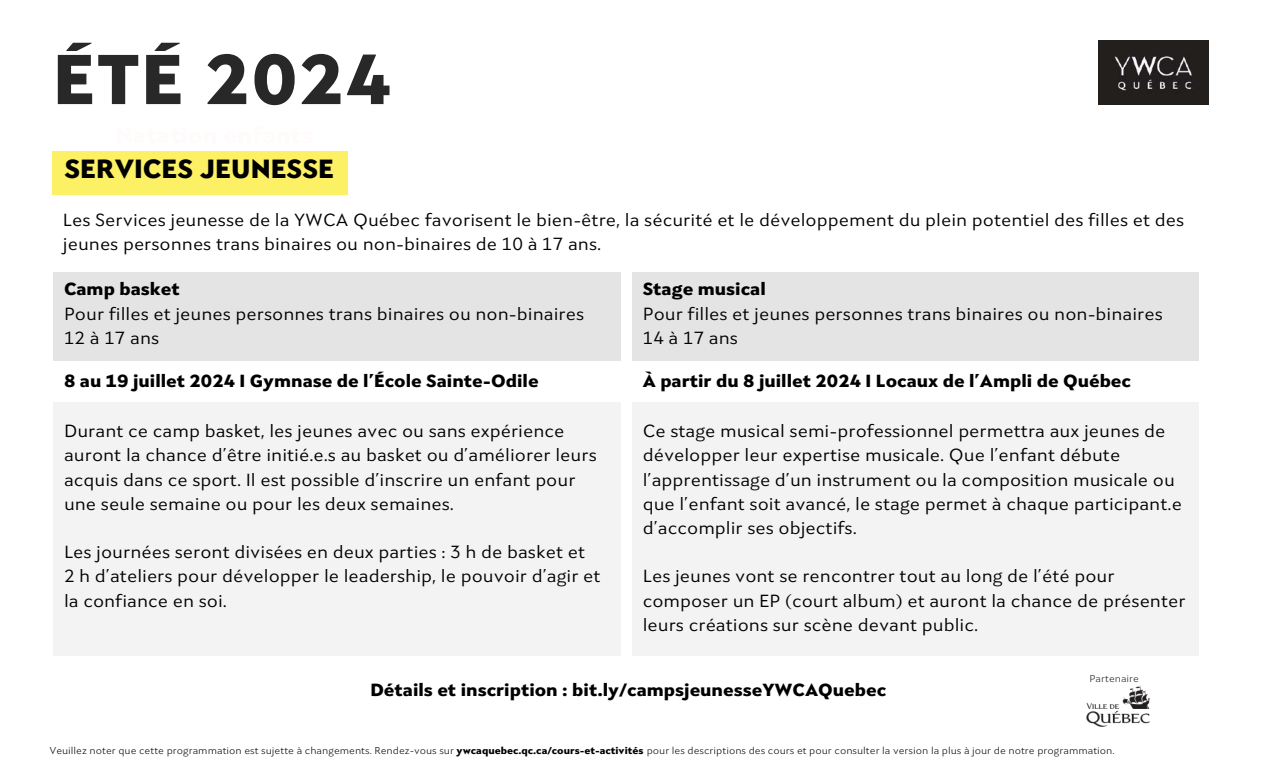
<style>
.page{position:relative;width:1262px;height:765px;background:#fff}
.page>*{position:absolute;margin:0;border:0;box-sizing:border-box;transform-origin:0 0}
.t1{font:900 71.25px "Seven One Eight";letter-spacing:.02em;color:#292828}
.t2{font:900 26.62px "Seven One Eight";color:#000}
.t3{font:17.75px/24.2px "Seven One Eight";color:#000}
.t4{font:900 17.75px "Seven One Eight";color:#000}
.t5{font:300 10px "Seven One Eight";color:#000}
.t6{font:300 10px "Seven One Eight";color:#1c1c1c}
.s1{color:#fffbfb}
.s2{font-weight:900}
</style>
<div class="page">
<div style="left:53px;top:151px;width:295px;height:44px;background:#fcf065"></div>
<img style="left:1098px;top:40px;width:111px;height:64px">
<img style="left:1087px;top:685px;width:63px;height:42px">
<div style="left:53px;top:273px;width:567px;height:88px;background:#e4e4e4"></div>
<div style="left:53px;top:402px;width:567px;height:253px;background:#f4f3f3"></div>
<div style="left:632px;top:273px;width:567px;height:88px;background:#e4e4e4"></div>
<div style="left:632px;top:402px;width:567px;height:253px;background:#f4f3f3"></div>
<h1 class="t1" style="left:53px;top:51px;width:340px">ÉTÉ 2024</h1>
<h2 class="t2" style="left:65px;top:158px;width:271px">SERVICES JEUNESSE</h2>
<p class="t3" style="left:63px;top:209px;width:1123px">Les Services jeunesse de la YWCA Québec favorisent le bien-être, la sécurité et le développement du plein potentiel des filles et des jeunes personnes trans binaires ou non-binaires de 10 à 17 ans.</p>
<p class="t4" style="left:64px;top:282px;width:117px">Camp basket</p>
<p class="t3" style="left:64px;top:303px;width:522px">Pour filles et jeunes personnes trans binaires ou non-binaires</p>
<p class="t4" style="left:643px;top:282px;width:125px">Stage musical</p>
<p class="t3" style="left:643px;top:303px;width:522px">Pour filles et jeunes personnes trans binaires ou non-binaires</p>
<p class="t3" style="left:64px;top:327px;width:97px">12 à 17 ans</p>
<p class="t3" style="left:643px;top:327px;width:97px">14 à 17 ans</p>
<p class="t4" style="left:64px;top:374px;width:476px">8 au 19 juillet 2024 I Gymnase de l’École Sainte-Odile</p>
<p class="t4" style="left:643px;top:374px;width:490px">À partir du 8 juillet 2024 I Locaux de l’Ampli de Québec</p>
<p class="t3" style="left:64px;top:421px;width:534px">Durant ce camp basket, les jeunes avec ou sans expérience auront la chance d’être initié.e.s au basket ou d’améliorer leurs acquis dans ce sport. Il est possible d’inscrire un enfant pour une seule semaine ou pour les deux semaines.</p>
<p class="t3" style="left:64px;top:542px;width:538px">Les journées seront divisées en deux parties : 3 h de basket et<br>2 h d’ateliers pour développer le leadership, le pouvoir d’agir et la confiance en soi.</p>
<p class="t3" style="left:643px;top:421px;width:541px">Ce stage musical semi-professionnel permettra aux jeunes de développer leur expertise musicale. Que l’enfant débute l’apprentissage d’un instrument ou la composition musicale ou que l’enfant soit avancé, le stage permet à chaque participant.e d’accomplir ses objectifs.</p>
<p class="t3" style="left:643px;top:566px;width:544px">Les jeunes vont se rencontrer tout au long de l’été pour composer un EP (court album) et auront la chance de présenter leurs créations sur scène devant public.</p>
<p class="t4" style="left:370px;top:682px;width:517px">Détails et inscription : bit.ly/campsjeunesseYWCAQuebec</p>
<p class="t6" style="left:1089px;top:675px;width:51px">Partenaire</p>
<p class="t5" style="left:49px;top:747px;width:1067px">Veuillez noter que cette programmation est sujette à changements. Rendez-vous sur <span class="s1">y</span><span class="s2">wcaquebec.</span><span class="s1">q</span><span class="s2">q</span><span class="s1">c</span><span class="s2">c</span><span class="s1">.</span><span class="s2">.</span><span class="s1">c</span><span class="s2">c</span><span class="s1">a</span><span class="s2">a</span><span class="s1">/</span><span class="s2">/</span><span class="s1">c</span><span class="s2">c</span><span class="s1">o</span><span class="s2">o</span><span class="s1">u</span><span class="s2">u</span><span class="s1">r</span><span class="s2">r</span><span class="s1">s</span><span class="s2">s</span><span class="s1">-e</span><span class="s2">-e</span><span class="s1">t-</span><span class="s2">t</span><span class="s1">a</span><span class="s2">-</span><span class="s1">c</span><span class="s2">a</span><span class="s1">t</span><span class="s2">c</span><span class="s1">i</span><span class="s2">t</span><span class="s1">v</span><span class="s2">i</span><span class="s1">i</span><span class="s2">v</span><span class="s1">té</span><span class="s2">it</span><span class="s1">s</span><span class="s2">é</span><span class="s1">.</span> <span class="s2">s</span> pour les descriptions des cours et pour consulter la version la plus à jour de notre programmation.</p>
</div>
